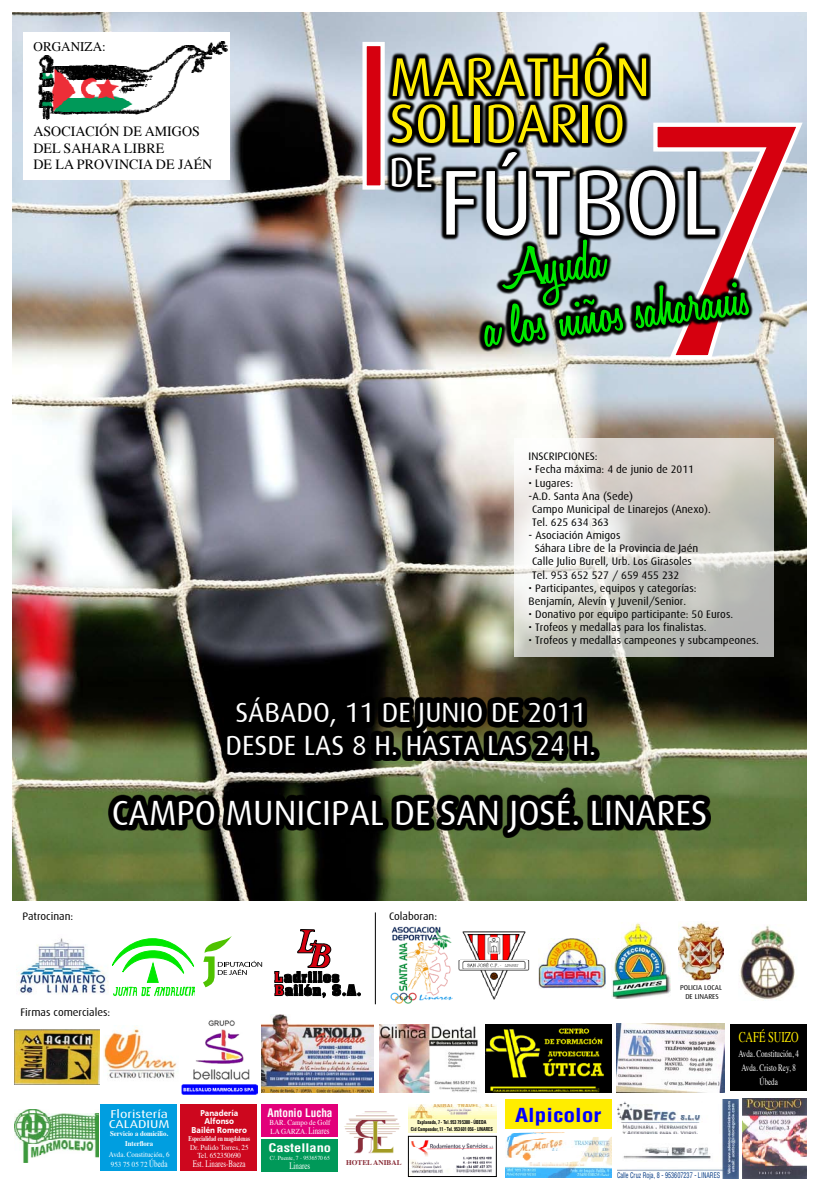
<style>
.page{position:relative;width:819px;height:1191px;background:#fff}
.page>*{position:absolute;margin:0;border:0;box-sizing:border-box;transform-origin:0 0}
.t1{font:92.31px "Dax";color:#fff}
.t2{font:600 57.05px/55px "Honey Script";color:#00e800;scale:1.12 1}
.t3{font:54.6px/46.5px "Dax";color:#ffed00}
.t4{font:42.61px "Dax";color:#fff}
.t5{font:35.09px "Dax";color:#fff}
.t6{font:27.82px/33.3px "Dax";color:#fff;text-align:center}
.t7{font:700 condensed 18.81px "Helvetica";color:#00f;scale:1.25 1}
.t8{font:14.79px "Times";color:#ffed00;scale:.71 1}
.t9{font:14px/16.8px "Times";color:#000}
.t10{font:13.12px "Times";color:#000}
.t11{font:700 condensed 11.55px "Helvetica";color:#fff}
.t12{font:700 condensed 11.55px "Helvetica";color:#fff;scale:1.25 1}
.t13{font:11.38px/10.3px "Dax";color:#fff;scale:1.25 1}
.t14{font:10.94px/13.1px "Dax";color:#000}
.t15{font:9.89px/14.3px "Times";color:#fff;text-align:center;scale:.71 1}
.t16{font:700 8.49px/8.6px "Doris PFC";color:#fff;text-align:center;scale:.9 1}
.t17{font:7.61px/10.3px "Times";color:#fff;scale:.92 1}
.t18{font:condensed 7.61px "Helvetica";color:#003882;scale:.81 1}
.t19{font:700 7.26px/10.3px "Times";color:#fff;text-align:center;scale:.92 1}
.t20{font:700 7.26px "Times";color:#fff;scale:.7 1}
.t21{font:700 7.26px "Times";color:#8a2e39}
.t22{font:7.17px/8.6px "Dax";color:#000;text-align:center}
.t23{font:6.12px "Times";color:#fff;scale:.92 1}
.t24{font:700 condensed 5.51px/6.6px "Univers";color:#000;text-align:center;scale:.8 1}
.s1{font-size:9.89px}
</style>
<div class="page">
<img style="left:12px;top:12px;width:794px;height:889px">
<div style="left:23px;top:32px;width:206px;height:148px;background:#fff"></div>
<img style="left:38px;top:41px;width:190px;height:79px">
<div style="left:730px;top:1024px;width:76px;height:67px;background:#000"></div>
<svg style="left:513px;top:438px;width:260px;height:218px"></svg>
<svg style="left:385px;top:151px;width:51px;height:42px;background:#383c3f"></svg>
<svg style="left:385px;top:41px;width:266px;height:107px;background:#515559"></svg>
<div style="left:364px;top:44px;width:18px;height:143px;background:#d6000f"></div>
<div style="left:362px;top:42px;width:23px;height:148px;border:4px solid #fff"></div>
<svg style="left:651px;top:119px;width:154px;height:242px;background:#cfa5ae"></svg>
<svg style="left:440px;top:146px;width:280px;height:95px;background:#6c7379"></svg>
<svg style="left:466px;top:213px;width:289px;height:140px;background:#7e757c"></svg>
<svg style="left:221px;top:690px;width:378px;height:70px;background:#0b0a05"></svg>
<svg style="left:107px;top:787px;width:603px;height:51px;background:#1e2515"></svg>
<img style="left:18px;top:938px;width:90px;height:57px">
<svg style="left:112px;top:938px;width:82px;height:45px"></svg>
<img style="left:114px;top:986px;width:81px;height:10px">
<img style="left:390px;top:926px;width:140px;height:77px">
<img style="left:611px;top:923px;width:59px;height:76px">
<img style="left:678px;top:923px;width:45px;height:57px">
<svg style="left:274px;top:929px;width:86px;height:68px"></svg>
<img style="left:15px;top:1029px;width:85px;height:55px">
<img style="left:103px;top:1025px;width:75px;height:54px">
<svg style="left:203px;top:936px;width:59px;height:51px"></svg>
<img style="left:181px;top:1020px;width:76px;height:74px">
<img style="left:485px;top:1024px;width:126px;height:68px">
<img style="left:616px;top:1023px;width:108px;height:69px">
<img style="left:379px;top:1024px;width:99px;height:68px">
<img style="left:261px;top:1015px;width:113px;height:77px">
<img style="left:739px;top:925px;width:56px;height:75px">
<img style="left:15px;top:1109px;width:84px;height:53px">
<div style="left:101px;top:1104px;width:76px;height:67px;background:#009ee0"></div>
<div style="left:181px;top:1104px;width:76px;height:67px;background:#cd071e"></div>
<div style="left:261px;top:1138px;width:76px;height:33px;background:#009959"></div>
<div style="left:261px;top:1104px;width:77px;height:33px;background:#e2007a"></div>
<img style="left:344px;top:1111px;width:57px;height:43px">
<div style="left:505px;top:1099px;width:106px;height:29px;background:#ffed00"></div>
<img style="left:743px;top:1099px;width:63px;height:79px">
<img style="left:742px;top:1099px;width:1px;height:79px">
<img style="left:617px;top:1099px;width:121px;height:79px">
<img style="left:410px;top:1140px;width:84px;height:34px">
<div style="left:408px;top:1136px;width:88px;height:40px;border:1px solid #000"></div>
<div style="left:408px;top:1100px;width:88px;height:32px;background:#fdfbca"></div>
<img style="left:408px;top:1100px;width:88px;height:18px">
<img style="left:505px;top:1132px;width:106px;height:45px">
<img style="left:538px;top:938px;width:67px;height:50px">
<hr style="left:375px;top:912px;width:1px;height:92px;background:#000">
<p class="t10" style="left:33px;top:35px;width:74px">ORGANIZA:</p>
<p class="t9" style="left:33px;top:122px;width:180px">ASOCIACIÓN DE AMIGOS<br>DEL SAHARA LIBRE<br>DE LA PROVINCIA DE JAÉN</p>
<h3 class="t3" style="left:389px;top:54px;width:262px">MARATHÓN<br>SOLIDARIO</h3>
<h1 class="t1" style="left:439px;top:151px;width:280px">FÚTBOL</h1>
<h2 class="t2" style="left:474px;top:249px;width:239px;text-indent:24px;rotate:-7deg">Ayuda<br>a los niños saharauis</h2>
<h3 class="t4" style="left:389px;top:149px;width:46px">DE</h3>
<p class="t14" style="left:528px;top:450px;width:71px">INSCRIPCIONES:</p>
<p class="t14" style="left:528px;top:463px;width:167px">• Fecha máxima: 4 de junio de 2011</p>
<p class="t14" style="left:528px;top:476px;width:46px">• Lugares:</p>
<p class="t14" style="left:528px;top:489px;width:106px">-A.D. Santa Ana (Sede)</p>
<p class="t14" style="left:532px;top:502px;width:180px">Campo Municipal de Linarejos (Anexo).</p>
<p class="t14" style="left:532px;top:516px;width:78px">Tel. 625 634 363</p>
<p class="t14" style="left:532px;top:529px;width:168px;text-indent:-3px">- Asociación Amigos<br>Sáhara Libre de la Provincia de Jaén<br>Calle Julio Burell, Urb. Los Girasoles<br>Tel. 953 652 527 / 659 455 232</p>
<p class="t14" style="left:528px;top:581px;width:169px">• Participantes, equipos y categorías:<br>Benjamín, Alevín y Juvenil/Senior.</p>
<p class="t14" style="left:528px;top:608px;width:206px">• Donativo por equipo participante: 50 Euros.</p>
<p class="t14" style="left:528px;top:621px;width:179px">• Trofeos y medallas para los finalistas.</p>
<p class="t14" style="left:528px;top:634px;width:232px">• Trofeos y medallas campeones y subcampeones.</p>
<h3 class="t6" style="left:225px;top:696px;width:372px">SÁBADO, 11 DE JUNIO DE 2011<br>DESDE LAS 8 H. HASTA LAS 24 H.</h3>
<h3 class="t5" style="left:112px;top:793px;width:597px">CAMPO MUNICIPAL DE SAN JOSÉ. LINARES</h3>
<p class="t14" style="left:22px;top:910px;width:53px">Patrocinan:</p>
<p class="t14" style="left:389px;top:910px;width:50px">Colaboran:</p>
<p class="t14" style="left:20px;top:1005px;width:91px">Firmas comerciales:</p>
<p class="t13" style="left:109px;top:1109px;width:50px">Floristería<br>CALADIUM</p>
<p class="t19" style="left:110px;top:1127px;width:65px">Servicio a domicilio.<br>Interflora</p>
<p class="t17" style="left:109px;top:1148px;width:67px">Avda. Constitución, 6<br>953 75 05 72 <span class="s1">Úbeda</span></p>
<p class="t16" style="left:192px;top:1108px;width:63px">Panadería<br>Alfonso<br>Bailén Romero</p>
<p class="t20" style="left:188px;top:1131px;width:89px">Especialidad en magdalenas</p>
<p class="t17" style="left:190px;top:1142px;width:65px;line-height:8.6px;text-align:center">Dr. Pulido Torres, 25<br>Tel. 652350690</p>
<p class="t15" style="left:193px;top:1155px;width:76px">Est. Linares-Baeza</p>
<p class="t11" style="left:267px;top:1105px;width:67px">Antonio Lucha</p>
<p class="t17" style="left:269px;top:1117px;width:68px;line-height:8.5px">BAR. Campo de Golf<br>LA GARZA. <span class="s1">Linares</span></p>
<p class="t12" style="left:268px;top:1140px;width:52px">Castellano</p>
<p class="t23" style="left:270px;top:1152px;width:67px">C/. Puente, 7 - 9536570 65</p>
<p class="t15" style="left:289px;top:1157px;width:31px">Linares</p>
<p class="t24" style="left:411px;top:1119px;width:104px">Explanada, 7 - Tel. 953 79 5380 - ÚBEDA<br>Cid Campeador, 11 - Tel. 953 601 056 - LINARES</p>
<p class="t21" style="left:346px;top:1155px;width:57px">HOTEL ANIBAL</p>
<h3 class="t7" style="left:515px;top:1102px;width:71px">Alpicolor</h3>
<p class="t22" style="left:680px;top:983px;width:44px">POLICIA LOCAL<br>DE LINARES</p>
<h3 class="t8" style="left:738px;top:1023px;width:86px">CAFÉ SUIZO</h3>
<p class="t15" style="left:738px;top:1045px;width:87px">Avda. Constitución, 4<br>Avda. Cristo Rey, 8<br>Úbeda</p>
<p class="t18" style="left:617px;top:1170px;width:129px">Calle Cruz Roja, 8 - 953607237 - LINARES</p>
</div>
